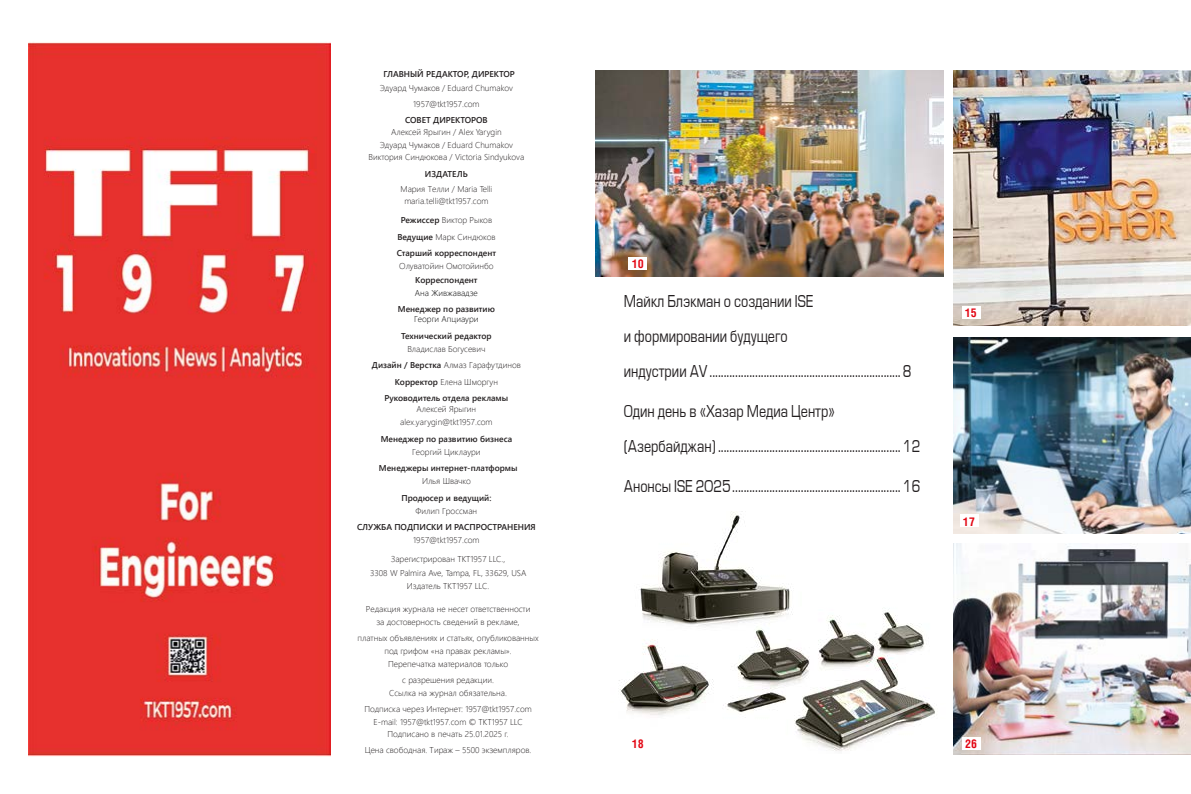
<style>
.page{position:relative;width:1191px;height:794px;background:#fff}
.page>*{position:absolute;margin:0;border:0;box-sizing:border-box;transform-origin:0 0}
.t1{font:16px/34.7px "Europe Normal";color:#231f20;scale:.8 1}
.t2{font:700 12px "Helios Cond C";color:#e30613}
.t3{font:300 8.5px/12.5px "Segoe UI";color:#231f20;text-align:center}
.t4{font:600 8.5px/16.4px "Segoe UI";color:#231f20;text-align:center}
.t5{font:300 8.5px "Segoe UI";color:#000}
.s1{font-weight:300}
</style>
<div class="page">
<img style="left:619px;top:512px;width:316px;height:239px">
<img style="left:595px;top:71px;width:348px;height:206px">
<img style="left:953px;top:71px;width:238px;height:255px">
<div style="left:961px;top:306px;width:19px;height:12px;background:#fff"></div>
<div style="left:628px;top:257px;width:19px;height:12px;background:#fff"></div>
<img style="left:953px;top:337px;width:238px;height:196px">
<img style="left:953px;top:544px;width:238px;height:210px">
<div style="left:959px;top:515px;width:19px;height:12px;background:#fff"></div>
<div style="left:628px;top:737px;width:19px;height:12px;background:#fff"></div>
<div style="left:961px;top:737px;width:19px;height:12px;background:#fff"></div>
<img style="left:28px;top:42px;width:302px;height:714px">
<p class="t4" style="left:383px;top:65px;width:133px">ГЛАВНЫЙ РЕДАКТОР, ДИРЕКТОР</p>
<p class="t3" style="left:380px;top:79px;width:135px;line-height:15.9px">Эдуард Чумаков / Eduard Chumakov<br>1957@tkt1957.com</p>
<p class="t4" style="left:405px;top:111px;width:84px">СОВЕТ ДИРЕКТОРОВ</p>
<p class="t3" style="left:368px;top:125px;width:157px">Алексей Ярыгин / Alex Yarygin<br>Эдуард Чумаков / Eduard Chumakov<br>Виктория Синдюкова / Victoria Sindyukovа</p>
<p class="t4" style="left:425px;top:165px;width:44px">ИЗДАТЕЛЬ</p>
<p class="t3" style="left:400px;top:182px;width:93px">Мария Телли / Maria Telli maria.telli@tkt1957.com</p>
<p class="t4" style="left:397px;top:211px;width:101px">Режиссер <span class="s1">Виктор Рыков<br></span>Ведущие <span class="s1">Марк Синдюков<br></span>Старший корреспондент</p>
<p class="t3" style="left:399px;top:259px;width:96px">Олуватойин Омотойинбо</p>
<p class="t4" style="left:415px;top:271px;width:64px">Корреспондент</p>
<p class="t5" style="left:415px;top:285px;width:65px">Ана Живжавадзе</p>
<p class="t4" style="left:398px;top:300px;width:98px">Менеджер по развитию</p>
<p class="t5" style="left:414px;top:311px;width:66px">Георги Апциаури</p>
<p class="t4" style="left:401px;top:327px;width:92px">Технический редактор</p>
<p class="t4" style="left:372px;top:340px;width:150px"><span class="s1">Владислав Богусевич<br></span>Дизайн / Верстка <span class="s1">Алмаз Гарафутдинов<br></span>Корректор <span class="s1">Елена Шморгун<br></span>Руководитель отдела рекламы</p>
<p class="t3" style="left:400px;top:401px;width:94px;line-height:13.5px">Алексей Ярыгин alex.yarygin@tkt1957.com</p>
<p class="t4" style="left:381px;top:430px;width:133px">Менеджер по развитию бизнеса</p>
<p class="t3" style="left:412px;top:444px;width:70px">Георгий Циклаури</p>
<p class="t4" style="left:379px;top:459px;width:140px">Менеджеры интернет-платформы</p>
<p class="t3" style="left:422px;top:474px;width:50px">Илья Швачко</p>
<p class="t4" style="left:401px;top:488px;width:91px">Продюсер и ведущий:</p>
<p class="t3" style="left:415px;top:503px;width:63px">Филип Гроссман</p>
<p class="t4" style="left:357px;top:518px;width:180px">СЛУЖБА ПОДПИСКИ И РАСПРОСТРАНЕНИЯ</p>
<p class="t3" style="left:413px;top:533px;width:68px">1957@tkt1957.com</p>
<p class="t3" style="left:370px;top:552px;width:158px;line-height:13.5px">Зарегистрирован TKT1957 LLC.,<br>3308 W Palmira Ave, Tampa, FL, 33629, USA<br>Издатель TKT1957 LLC.</p>
<p class="t3" style="left:366px;top:601px;width:166px;line-height:13.1px">Редакция журнала не несет ответственности за достоверность сведений в рекламе,</p>
<p class="t3" style="left:357px;top:630px;width:183px;line-height:13.1px">платных объявлениях и статьях, опубликованных под грифом «на правах рекламы».<br>Перепечатка материалов только</p>
<p class="t3" style="left:389px;top:673px;width:119px;line-height:13.1px">с разрешения редакции.<br>Ссылка на журнал обязательна.</p>
<p class="t3" style="left:364px;top:702px;width:169px">Подписка через Интернет: 1957@tkt1957.com<br>E-mail: 1957@tkt1957.com © TKT1957 LLC<br>Подписано в печать 25.01.2025 г.</p>
<p class="t3" style="left:365px;top:742px;width:168px">Цена свободная. Тираж – 5500 экземпляров.</p>
<h2 class="t2" style="left:632px;top:256px;width:13px">10</h2>
<h1 class="t1" style="left:624px;top:284px;width:361px">Майкл Блэкман о создании ISE<br>и формировании будущего<br>индустрии AV ................................................................... 8</h1>
<h1 class="t1" style="left:624px;top:394px;width:372px">Один день в «Хазар Медиа Центр» (Азербайджан) ................................................................ 12</h1>
<h1 class="t1" style="left:624px;top:469px;width:372px">Анонсы ISE 2025........................................................... 16</h1>
<h2 class="t2" style="left:965px;top:306px;width:13px">15</h2>
<h2 class="t2" style="left:963px;top:514px;width:13px">17</h2>
<h2 class="t2" style="left:632px;top:736px;width:13px">18</h2>
<h2 class="t2" style="left:965px;top:736px;width:14px">26</h2>
</div>
